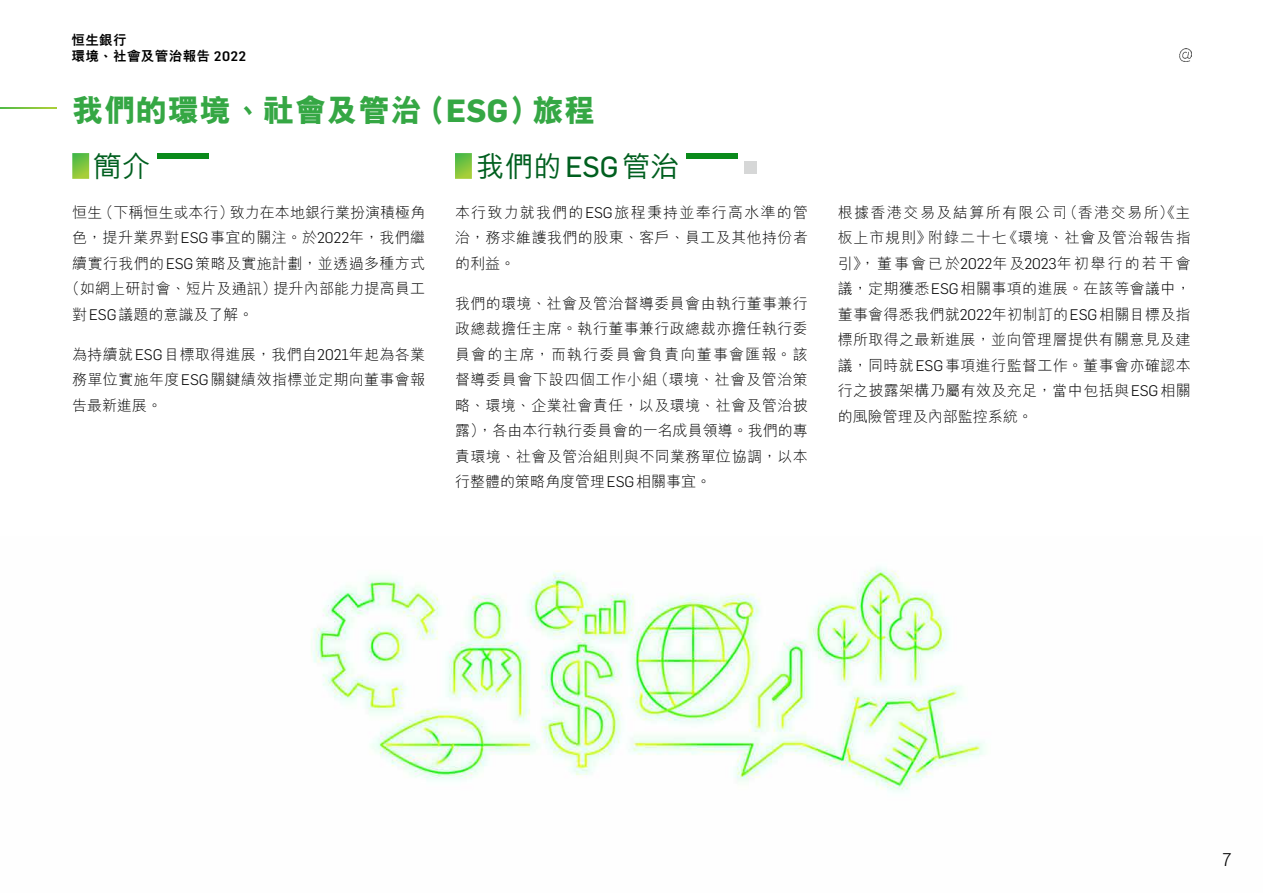
<style>
.page{position:relative;width:1263px;height:893px;background:#fff}
.page>*{position:absolute;margin:0;border:0;box-sizing:border-box;transform-origin:0 0}
.Title__H2{font:800 31.5px "M Hei HK";letter-spacing:.01em;color:#35a744}
.Header__H3{font:500 28.5px "M Hei HK";color:#005f1f}
.t1{font:300 18px "Flama";color:#000}
.Body_Text{font:300 15px/25.5px "M Hei HK";letter-spacing:.025em;color:#000;text-align:justify}
.Body_Text-2{font:300 15px "M Hei HK";color:#000}
.t2{font:800 13.5px/16.2px "M Hei HK";letter-spacing:.03em;color:#000}
.s1{font-family:"Flama";font-weight:500}
.s2{font-family:"Flama";font-weight:700}
.s3{font-family:"Flama"}
.s4{font-family:"Flama Basic";font-weight:400}
</style>
<div class="page">
<img style="left:311px;top:567px;width:674px;height:225px">
<div style="left:157px;top:153px;width:52px;height:5px;background:#0a8a1b"></div>
<div style="left:686px;top:153px;width:51px;height:5px;background:#0a8a1b"></div>
<div style="left:744px;top:161px;width:13px;height:12px;background:#d6d7d7"></div>
<svg style="left:72px;top:153px;width:17px;height:26px"></svg>
<svg style="left:455px;top:153px;width:17px;height:26px"></svg>
<svg style="left:1180px;top:49px;width:12px;height:12px"></svg>
<svg style="left:0;top:107px;width:57px;height:2px"></svg>
<p class="t2" style="left:71px;top:31px;width:176px">恒生銀行<br>環境、社會及管治報告 <span class="s1">2022</span></p>
<h2 class="Title__H2" style="left:72px;top:94px;width:525px">我們的環境、社會及管治（<span class="s2">ESG</span>）旅程</h2>
<h3 class="Header__H3" style="left:94px;top:146px;width:58px">簡介</h3>
<p class="Body_Text-2" style="left:72px;top:204px;width:354px">恒生（下稱恒生或本行）致力在本地銀行業扮演積極角</p>
<p class="Body_Text" style="left:72px;top:225px;width:354px">色，提升業界對<span class="s3">ESG</span>事宜的關注。於<span class="s3">2022</span>年，我們繼</p>
<p class="Body_Text" style="left:72px;top:250px;width:354px">續實行我們的<span class="s3">ESG</span>策略及實施計劃，並透過多種方式</p>
<p class="Body_Text" style="left:65px;top:276px;width:362px">（如網上研討會、短片及通訊）提升內部能力提高員工</p>
<p class="Body_Text-2" style="left:72px;top:306px;width:183px">對<span class="s3">ESG</span>議題的意識及了解。</p>
<p class="Body_Text" style="left:72px;top:341px;width:354px">為持續就<span class="s3">ESG</span>目標取得進展，我們自<span class="s3">2021</span>年起為各業務單位實施年度<span class="s3">ESG</span>關鍵績效指標並定期向董事會報告最新進展。</p>
<h3 class="Header__H3" style="left:476px;top:146px;width:204px">我們的<span class="s4">ESG</span>管治</h3>
<p class="Body_Text" style="left:455px;top:199px;width:354px">本行致力就我們的<span class="s3">ESG</span>旅程秉持並奉行高水準的管治，務求維護我們的股東、客戶、員工及其他持份者的利益。</p>
<p class="Body_Text" style="left:455px;top:290px;width:354px">我們的環境、社會及管治督導委員會由執行董事兼行政總裁擔任主席。執行董事兼行政總裁亦擔任執行委員會的主席，而執行委員會負責向董事會匯報。該督導委員會下設四個工作小組（環境、社會及管治策略、環境、企業社會責任，以及環境、社會及管治披露），各由本行執行委員會的一名成員領導。我們的專責環境、社會及管治組則與不同業務單位協調，以本行整體的策略角度管理<span class="s3">ESG</span>相關事宜。</p>
<p class="Body_Text" style="left:838px;top:199px;width:354px">根據香港交易及結算所有限公司（香港交易所）《主板上市規則》附錄二十七《環境、社會及管治報告指引》，董事會已於<span class="s3">2022</span>年及<span class="s3">2023</span>年初舉行的若干會議，定期獲悉<span class="s3">ESG</span>相關事項的進展。在該等會議中，董事會得悉我們就<span class="s3">2022</span>年初制訂的<span class="s3">ESG</span>相關目標及指標所取得之最新進展，並向管理層提供有關意見及建議，同時就<span class="s3">ESG</span>事項進行監督工作。董事會亦確認本行之披露架構乃屬有效及充足，當中包括與<span class="s3">ESG</span>相關的風險管理及內部監控系統。</p>
<p class="t1" style="left:1222px;top:847px;width:11px">7</p>
</div>
